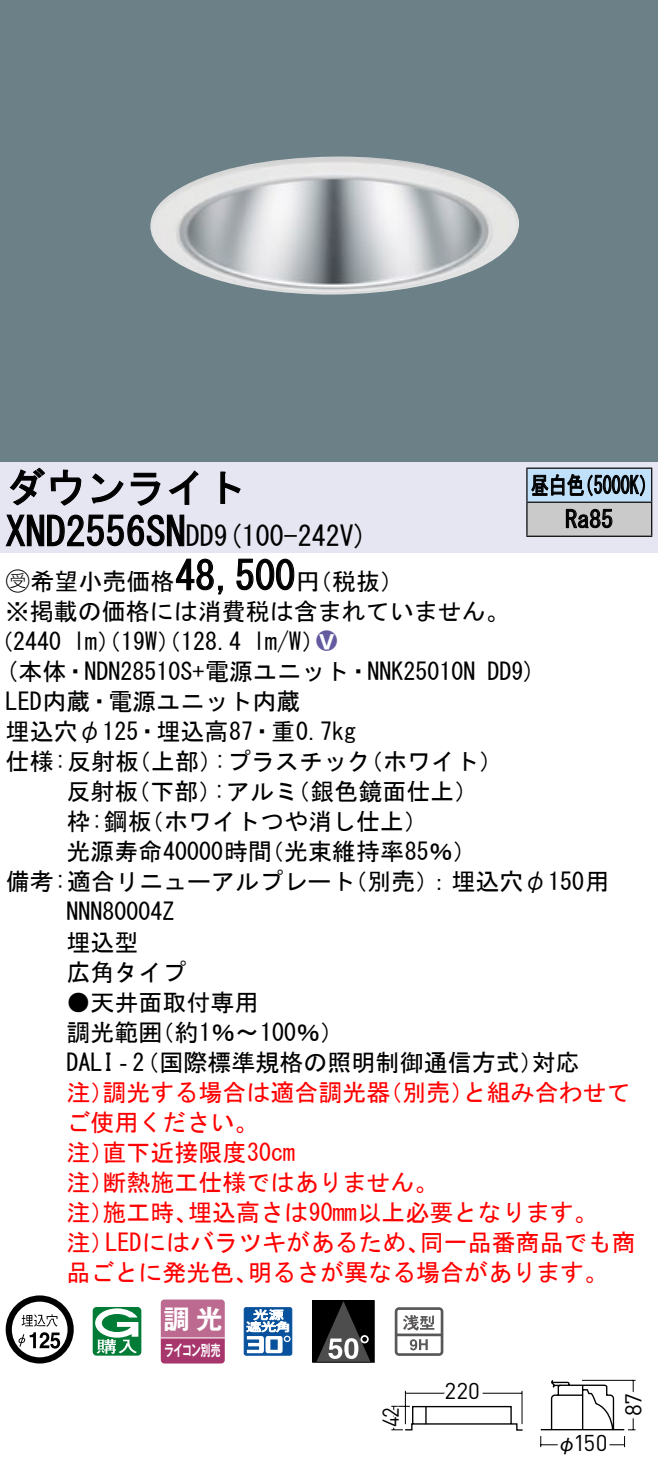
<style>
.page{position:relative;width:658px;height:1473px;background:#fff}
.page>*{position:absolute;margin:0;border:0;box-sizing:border-box;transform-origin:0 0}
.t1{font:40px "MS Gothic";color:#000}
.t2{font:28px "MS Gothic";color:#000}
.t3{font:26.4px "Gothic MB101 Pro De Bold 90 pv RKSJ H";color:#fff}
.t4{font:24px/30px "MS Gothic";color:#000}
.t5{font:24px/30px "MS Gothic";color:#f00}
.t6{font:24px/34px "MS Gothic";color:#000;scale:.75 1}
.t7{font:24px "Ford Classification 1";color:#635aa0}
.t8{font:22.8px "DINOT";color:#000}
.t9{font:22.8px "DINOT";color:#000;scale:.9 1}
.t10{font:20px "Gothic BBB Pro Medium 90 pv RKSJ H";color:#000}
.t11{font:15.2px "Gothic MB101 Pro De Bold 90 pv RKSJ H";letter-spacing:-.05em;color:#fff;scale:.65 1}
.s1{font-size:28px}
.s2{font-family:"Ford Classification 1"}
.s3{color:#fff}
</style>
<div class="page">
<div style="left:0;top:0;width:658px;height:462px;background:#6c8087"></div>
<img style="left:150px;top:156px;width:369px;height:139px">
<div style="left:0;top:462px;width:658px;height:90px;background:#e6e5f2"></div>
<svg style="left:9px;top:467px;width:73px;height:39px"></svg>
<svg style="left:91px;top:473px;width:33px;height:30px"></svg>
<svg style="left:130px;top:472px;width:30px;height:34px"></svg>
<svg style="left:168px;top:470px;width:30px;height:35px"></svg>
<svg style="left:220px;top:471px;width:21px;height:33px"></svg>
<svg style="left:5px;top:514px;width:180px;height:32px"></svg>
<svg style="left:175px;top:558px;width:48px;height:37px"></svg>
<svg style="left:236px;top:558px;width:59px;height:32px"></svg>
<svg style="left:6px;top:1295px;width:68px;height:68px"></svg>
<svg style="left:93px;top:1307px;width:48px;height:48px"></svg>
<svg style="left:160px;top:1299px;width:65px;height:64px;background:#b65a85"></svg>
<hr style="left:161px;top:1336px;width:64px;height:2px;background:#fff">
<svg style="left:244px;top:1307px;width:48px;height:48px"></svg>
<div style="left:312px;top:1300px;width:62px;height:61px;background:#000"></div>
<svg style="left:317px;top:1301px;width:53px;height:59px"></svg>
<div style="left:312px;top:1299px;width:62px;height:63px;border:1px solid #000"></div>
<svg style="left:395px;top:1307px;width:48px;height:48px"></svg>
<div style="left:527px;top:468px;width:124px;height:34px;background:#c1e1fa"></div>
<div style="left:527px;top:502px;width:124px;height:34px;background:#cacaca"></div>
<hr style="left:526px;top:467px;width:126px;height:2px;background:#000">
<hr style="left:526px;top:468px;width:1px;height:33px;background:#000">
<hr style="left:651px;top:468px;width:1px;height:33px;background:#000">
<hr style="left:526px;top:501px;width:126px;height:2px;background:#000">
<hr style="left:526px;top:502px;width:1px;height:33px;background:#000">
<hr style="left:651px;top:502px;width:1px;height:33px;background:#000">
<hr style="left:526px;top:535px;width:126px;height:2px;background:#000">
<svg style="left:531px;top:474px;width:114px;height:23px"></svg>
<svg style="left:565px;top:508px;width:47px;height:20px"></svg>
<svg style="left:540px;top:1379px;width:96px;height:69px"></svg>
<svg style="left:391px;top:1390px;width:132px;height:40px"></svg>
<h1 class="t1" style="left:6px;top:467px;width:242px">ダウンライト</h1>
<p class="t2" style="left:214px;top:522px;width:155px">(9 100-242 (V</p>
<h1 class="t1" style="left:6px;top:511px;width:210px">XND2556SN<span class="s1">DD</span></h1>
<h1 class="t1" style="left:175px;top:555px;width:121px">48,500</h1>
<p class="t4" style="left:6px;top:566px;width:505px"><span class="s2">B</span>希望小売価格<br>※掲載の価格には消費税は含まれていません。</p>
<p class="t7" style="left:316px;top:629px;width:22px">2<span class="s3">8</span></p>
<p class="t4" style="left:296px;top:566px;width:109px">（円税抜(</p>
<p class="t4" style="left:253px;top:626px;width:73px">l m (W/</p>
<p class="t4" style="left:-11px;top:626px;width:74px">（2440</p>
<p class="t4" style="left:73px;top:626px;width:170px">lm）（19 ）（W 128.4</p>
<p class="t6" style="left:565px;top:468px;width:65px;text-indent:-34px">昼白色<br>Ra85</p>
<p class="t6" style="left:575px;top:468px;width:109px">（5000 (K</p>
<p class="t4" style="left:6px;top:656px;width:471px">(本体・NDN28510 +S 電源ユニット・NNK25010N</p>
<p class="t4" style="left:6px;top:686px;width:296px">LED内蔵・電源ユニット内蔵</p>
<p class="t4" style="left:6px;top:716px;width:352px">埋込穴φ125・埋込高87・重0.7kg</p>
<p class="t4" style="left:359px;top:746px;width:145px">（ホワイト(</p>
<p class="t4" style="left:487px;top:656px;width:50px">DD (9</p>
<p class="t4" style="left:214px;top:746px;width:158px">:プラスチック</p>
<p class="t4" style="left:6px;top:746px;width:135px">仕様:反射板</p>
<p class="t4" style="left:127px;top:746px;width:97px">（上部）</p>
<p class="t4" style="left:66px;top:776px;width:74px">反射板</p>
<p class="t4" style="left:126px;top:776px;width:97px">（下部）</p>
<p class="t4" style="left:213px;top:776px;width:86px">:アルミ</p>
<p class="t4" style="left:286px;top:776px;width:193px">（銀色鏡面仕上(</p>
<p class="t4" style="left:66px;top:806px;width:87px">枠:鋼板</p>
<p class="t4" style="left:140px;top:806px;width:290px">（ホワイトつや消し仕上(</p>
<p class="t4" style="left:66px;top:836px;width:207px">光源寿命40000時間</p>
<p class="t4" style="left:260px;top:836px;width:218px">（光束維持率85％(</p>
<p class="t4" style="left:66px;top:866px;width:290px;text-indent:-61px">備考:適合リニューアルプレート<br>NNN80004Z<br>埋込型<br>広角タイプ</p>
<p class="t4" style="left:150px;top:986px;width:195px;text-indent:-84px">●天井面取付専用<br>（約1％〜100％(</p>
<p class="t4" style="left:343px;top:866px;width:267px">（別売：）埋込穴φ150用</p>
<p class="t4" style="left:66px;top:1016px;width:97px">調光範囲</p>
<p class="t4" style="left:66px;top:1046px;width:478px">DALI‐（2 国際標準規格の照明制御通信方式）</p>
<p class="t5" style="left:462px;top:1076px;width:169px">と組み合わせて</p>
<p class="t4" style="left:531px;top:1046px;width:49px">対応</p>
<p class="t5" style="left:102px;top:1076px;width:289px">調光する場合は適合調光器</p>
<p class="t5" style="left:378px;top:1076px;width:97px">（別売）</p>
<p class="t5" style="left:66px;top:1076px;width:49px">注）</p>
<p class="t5" style="left:66px;top:1106px;width:193px">ご使用ください。</p>
<p class="t5" style="left:102px;top:1136px;width:194px">直下近接限度30cm</p>
<p class="t5" style="left:102px;top:1136px;width:337px;text-indent:-36px">注）<br>断熱施工仕様ではありません。</p>
<p class="t5" style="left:66px;top:1166px;width:49px">注）</p>
<p class="t5" style="left:188px;top:1196px;width:411px">埋込高さは90mm以上必要となります。</p>
<p class="t5" style="left:102px;top:1196px;width:97px">施工時、</p>
<p class="t5" style="left:66px;top:1196px;width:49px">注）</p>
<p class="t5" style="left:66px;top:1226px;width:49px">注）</p>
<p class="t5" style="left:105px;top:1226px;width:326px">LEDにはバラツキがあるため、</p>
<p class="t5" style="left:420px;top:1226px;width:217px">同一品番商品でも商</p>
<p class="t5" style="left:66px;top:1256px;width:193px">品ごとに発光色、</p>
<p class="t5" style="left:248px;top:1256px;width:362px">明るさが異なる場合があります。</p>
<p class="t3" style="left:164px;top:1296px;width:60px">調光</p>
<p class="t11" style="left:164px;top:1337px;width:88px">ライコン別売</p>
<p class="t9" style="left:375px;top:1426px;width:24px;rotate:-90deg">42</p>
<p class="t8" style="left:444px;top:1374px;width:37px">220</p>
<p class="t8" style="left:573px;top:1427px;width:36px">150</p>
<p class="t10" style="left:557px;top:1426px;width:21px">φ</p>
<p class="t8" style="left:617px;top:1415px;width:25px;rotate:-90deg">87</p>
</div>
